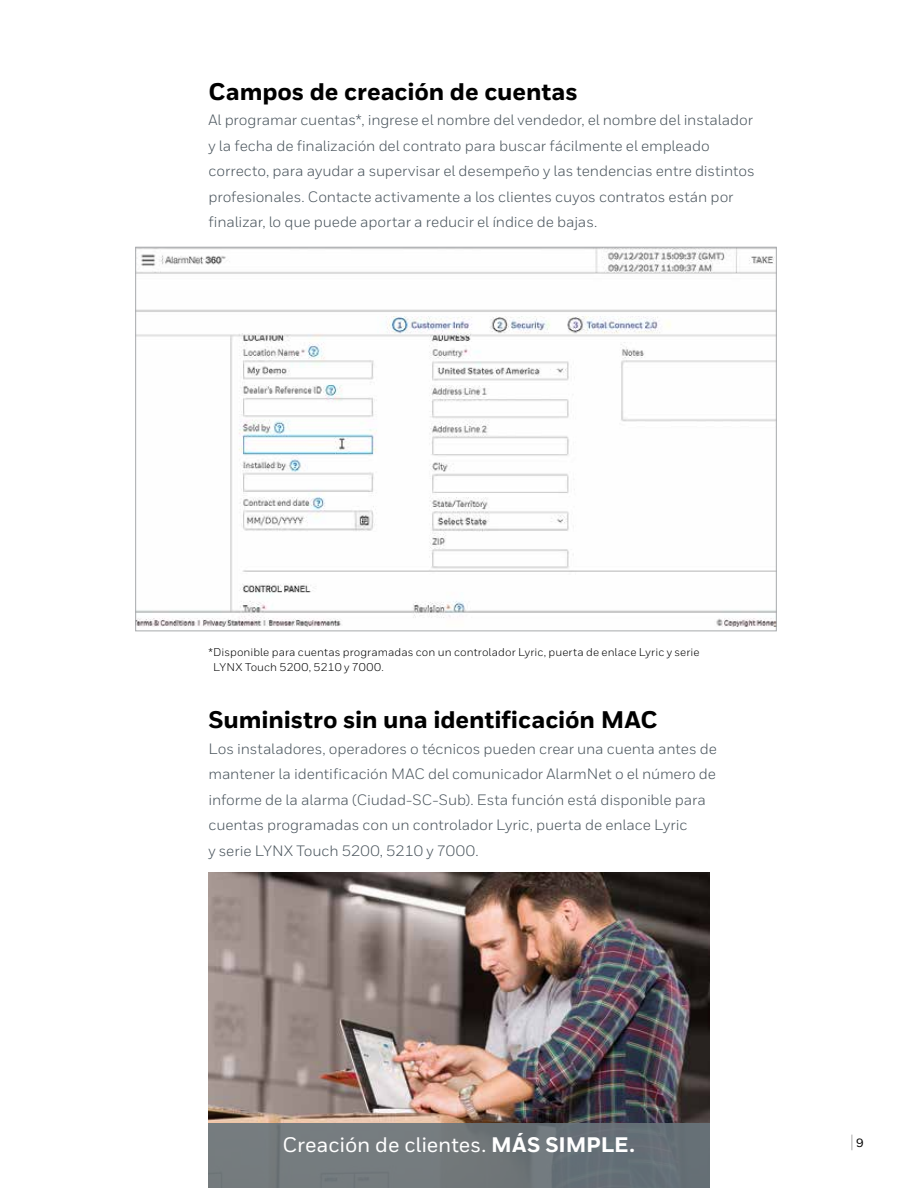
<style>
.page{position:relative;width:918px;height:1188px;background:#fff}
.page>*{position:absolute;margin:0;border:0;box-sizing:border-box;transform-origin:0 0}
.t1{font:800 24px "Honeywell Sans";letter-spacing:-.005em;color:#000}
.t2{font:500 21px "Honeywell Sans";letter-spacing:-.005em;color:#fff}
.t3{font:300 18.75px "Honeywell Cond";color:#414042;scale:.8 1}
.t4{font:15px/25.5px "Honeywell Sans";letter-spacing:-.005em;color:#48535b}
.t5{font:11.25px/15px "Honeywell Sans";letter-spacing:.005em;color:#000}
.s1{font-weight:800}
.s2{font-family:"Honeywell Sans";font-weight:500;font-size:12px;color:#000}
</style>
<div class="page">
<img style="left:208px;top:873px;width:502px;height:250px">
<div style="left:208px;top:1123px;width:502px;height:65px;background:linear-gradient(to right,#797f80,#646e75)"></div>
<img style="left:137px;top:249px;width:638px;height:378px">
<h1 class="t1" style="left:208px;top:77px;width:371px">Campos de creación de cuentas</h1>
<p class="t4" style="left:208px;top:107px;width:548px">Al programar cuentas*, ingrese el nombre del vendedor, el nombre del instalador y la fecha de finalización del contrato para buscar fácilmente el empleado correcto, para ayudar a supervisar el desempeño y las tendencias entre distintos profesionales. Contacte activamente a los clientes cuyos contratos están por finalizar, lo que puede aportar a reducir el índice de bajas.</p>
<p class="t5" style="left:213px;top:645px;width:488px;text-indent:-5px">*Disponible para cuentas programadas con un controlador Lyric, puerta de enlace Lyric y serie<br>LYNX Touch 5200, 5210 y 7000.</p>
<h1 class="t1" style="left:208px;top:705px;width:451px">Suministro sin una identificación MAC</h1>
<p class="t4" style="left:208px;top:736px;width:510px">Los instaladores, operadores o técnicos pueden crear una cuenta antes de mantener la identificación MAC del comunicador AlarmNet o el número de informe de la alarma (Ciudad-SC-Sub). Esta función está disponible para cuentas programadas con un controlador Lyric, puerta de enlace Lyric<br>y serie LYNX Touch 5200, 5210 y 7000.</p>
<h2 class="t2" style="left:282px;top:1132px;width:354px">Creación de clientes. <span class="s1">MÁS SIMPLE.</span></h2>
<p class="t3" style="left:850px;top:1131px;width:18px">| <span class="s2">9</span></p>
</div>
